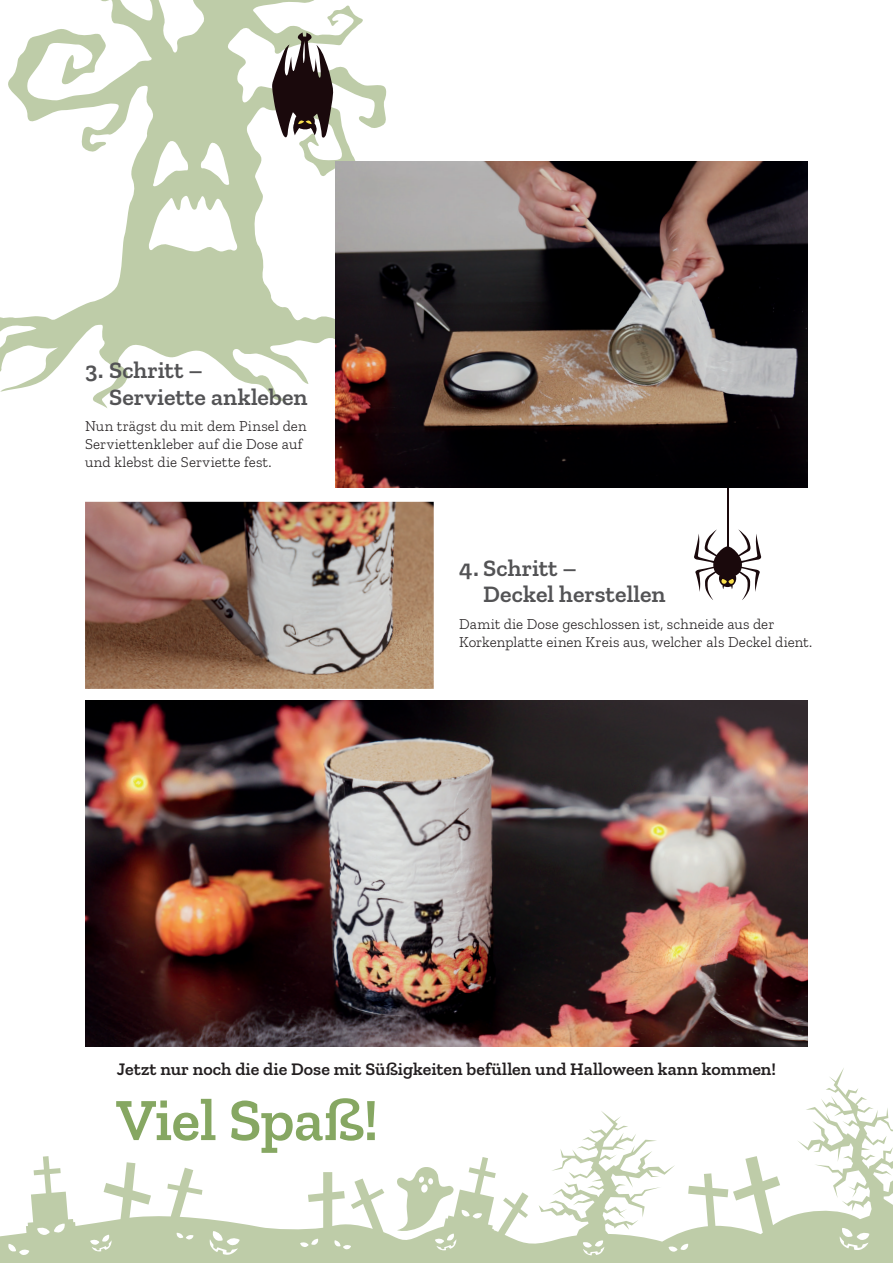
<style>
.page{position:relative;width:893px;height:1263px;background:#fff}
.page>*{position:absolute;margin:0;border:0;box-sizing:border-box;transform-origin:0 0}
.t1{font:600 60px "Zilla Slab";letter-spacing:-.01em;color:#86a762}
.t2{font:600 24px/26.5px "Zilla Slab";letter-spacing:.005em;color:#535355}
.t3{font:600 18px "Zilla Slab";color:#231f20}
.t4{font:300 15px/18px "Zilla Slab";letter-spacing:.005em;color:#231f20}
</style>
<div class="page">
<hr style="left:727px;top:469px;width:1px;height:80px;background:#1a090c">
<svg style="left:694px;top:529px;width:67px;height:71px"></svg>
<svg style="left:0;top:0;width:449px;height:408px"></svg>
<svg style="left:272px;top:32px;width:62px;height:107px"></svg>
<svg style="left:0;top:1046px;width:893px;height:217px"></svg>
<img style="left:336px;top:162px;width:472px;height:325px">
<img style="left:85px;top:700px;width:723px;height:346px">
<img style="left:85px;top:502px;width:349px;height:187px">
<h2 class="t2" style="left:109px;top:357px;width:200px;text-indent:-24px">3. Schritt –<br>Serviette ankleben</h2>
<p class="t4" style="left:85px;top:417px;width:223px">Nun trägst du mit dem Pinsel den<br>Serviettenkleber auf die Dose auf und klebst die Serviette fest.</p>
<h2 class="t2" style="left:483px;top:555px;width:184px;text-indent:-24px">4. Schritt –<br>Deckel herstellen</h2>
<p class="t4" style="left:459px;top:615px;width:354px">Damit die Dose geschlossen ist, schneide aus der<br>Korkenplatte einen Kreis aus, welcher als Deckel dient.</p>
<p class="t3" style="left:117px;top:1059px;width:661px">Jetzt nur noch die die Dose mit Süßigkeiten befüllen und Halloween kann kommen!</p>
<h1 class="t1" style="left:116px;top:1086px;width:264px">Viel Spaß!</h1>
</div>
